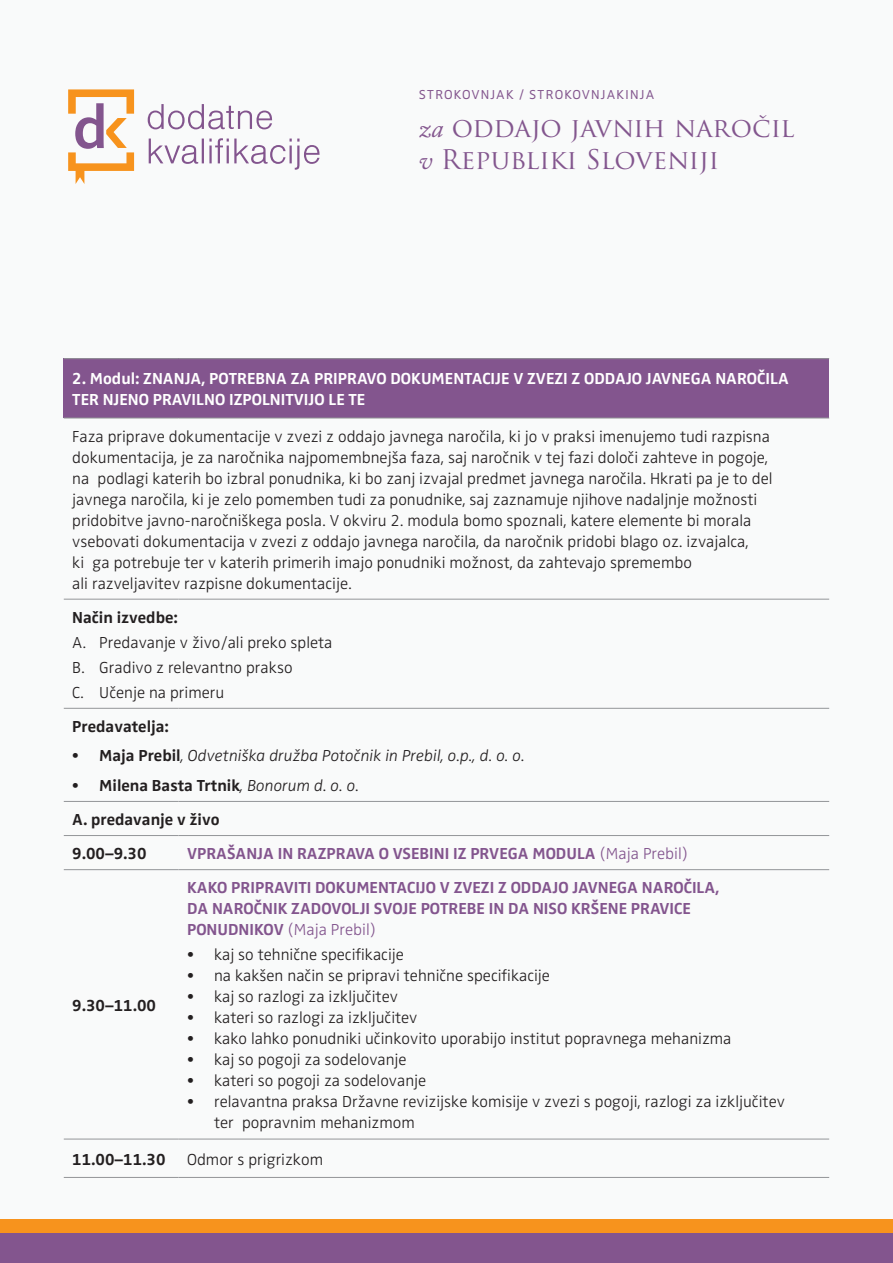
<style>
.page{position:relative;width:893px;height:1263px;background:#f9fafa}
.page>*{position:absolute;margin:0;border:0;box-sizing:border-box;transform-origin:0 0}
.t1{font:26.4px/31.7px "Trajan Pro";color:#83568e}
.t2{font:300 17.4px "Zwo Pro";letter-spacing:.01em;color:#83568e}
.t3{font:300 16.5px/21px "Zwo Pro";color:#231f20}
.t4{font:700 16.5px/21px "Zwo Pro";color:#83558e}
.t5{font:700 16.5px/21px "Zwo Pro";color:#fff}
.t6{font:700 16.5px/34px "Zwo Pro";color:#231f20}
.t7{font:italic 300 16.5px "Zwo Pro";color:#231f20}
.s1{font-family:"Adobe Caslon Pro";font-style:italic}
.s2{font-weight:700;font-style:normal}
.s3{font-weight:300;font-style:italic}
.s4{font-weight:300}
</style>
<div class="page">
<div style="left:0;top:1219px;width:893px;height:39px;background:#f7931d"></div>
<div style="left:0;top:1233px;width:893px;height:30px;background:#83558e"></div>
<div style="left:64px;top:359px;width:765px;height:59px;background:#83558e"></div>
<hr style="left:64px;top:358px;width:115px;height:1px;background:#939598">
<hr style="left:179px;top:358px;width:650px;height:1px;background:#939598">
<hr style="left:64px;top:418px;width:115px;height:1px;background:#939598">
<hr style="left:179px;top:418px;width:650px;height:1px;background:#939598">
<hr style="left:64px;top:599px;width:115px;height:1px;background:#939598">
<hr style="left:179px;top:599px;width:650px;height:1px;background:#939598">
<hr style="left:64px;top:708px;width:115px;height:1px;background:#939598">
<hr style="left:179px;top:708px;width:650px;height:1px;background:#939598">
<hr style="left:64px;top:801px;width:115px;height:1px;background:#939598">
<hr style="left:179px;top:801px;width:650px;height:1px;background:#939598">
<hr style="left:64px;top:835px;width:115px;height:1px;background:#939598">
<hr style="left:179px;top:835px;width:650px;height:1px;background:#939598">
<hr style="left:64px;top:869px;width:115px;height:1px;background:#939598">
<hr style="left:179px;top:869px;width:650px;height:1px;background:#939598">
<hr style="left:64px;top:1139px;width:115px;height:1px;background:#939598">
<hr style="left:179px;top:1139px;width:650px;height:1px;background:#939598">
<hr style="left:64px;top:1177px;width:115px;height:1px;background:#939598">
<hr style="left:179px;top:1177px;width:650px;height:1px;background:#939598">
<svg style="left:149px;top:138px;width:171px;height:32px"></svg>
<svg style="left:148px;top:104px;width:124px;height:25px"></svg>
<svg style="left:68px;top:89px;width:66px;height:95px"></svg>
<p class="t2" style="left:418px;top:83px;width:238px">strokovnjak / strokovnjakinja</p>
<h1 class="t1" style="left:418px;top:111px;width:378px"><span class="s1">za</span> oddajo javnih naročil <span class="s1">v</span> Republiki Sloveniji</h1>
<p class="t5" style="left:72px;top:369px;width:718px">2. Modul: ZNANJA, POTREBNA ZA PRIPRAVO DOKUMENTACIJE V ZVEZI Z ODDAJO JAVNEGA NAROČILA<br>TER NJENO PRAVILNO IZPOLNITVIJO LE TE</p>
<p class="t3" style="left:72px;top:426px;width:702px">Faza priprave dokumentacije v zvezi z oddajo javnega naročila, ki jo v praksi imenujemo tudi razpisna dokumentacija, je za naročnika najpomembnejša faza, saj naročnik v tej fazi določi zahteve in pogoje, na podlagi katerih bo izbral ponudnika, ki bo zanj izvajal predmet javnega naročila. Hkrati pa je to del javnega naročila, ki je zelo pomemben tudi za ponudnike, saj zaznamuje njihove nadaljnje možnosti pridobitve javno-naročniškega posla. V okviru 2. modula bomo spoznali, katere elemente bi morala vsebovati dokumentacija v zvezi z oddajo javnega naročila, da naročnik pridobi blago oz. izvajalca,<br>ki ga potrebuje ter v katerih primerih imajo ponudniki možnost, da zahtevajo spremembo<br>ali razveljavitev razpisne dokumentacije.</p>
<p class="t6" style="left:72px;top:600px;width:107px">Način izvedbe:</p>
<p class="t3" style="left:72px;top:630px;width:262px;line-height:25px">A. Predavanje v živo/ali preko spleta<br>B. Gradivo z relevantno prakso<br>C. Učenje na primeru</p>
<p class="t6" style="left:72px;top:709px;width:98px">Predavatelja:</p>
<p class="t7" style="left:72px;top:746px;width:454px"><span class="s2">• Maja Prebil</span>, Odvetniška družba Potočnik in Prebil, o.p., d. o. o.</p>
<p class="t6" style="left:72px;top:768px;width:288px">• Milena Basta Trtnik<span class="s3">, Bonorum d. o. o.<br></span>A. predavanje v živo<br>9.00–9.30</p>
<p class="t4" style="left:187px;top:843px;width:502px">VPRAŠANJA IN RAZPRAVA O VSEBINI IZ PRVEGA MODULA <span class="s4">(Maja Prebil)</span></p>
<p class="t6" style="left:72px;top:988px;width:85px">9.30–11.00</p>
<p class="t4" style="left:187px;top:877px;width:534px">KAKO PRIPRAVITI DOKUMENTACIJO V ZVEZI Z ODDAJO JAVNEGA NAROČILA,<br>DA NAROČNIK ZADOVOLJI SVOJE POTREBE IN DA NISO KRŠENE PRAVICE<br>PONUDNIKOV <span class="s4">(Maja Prebil)</span></p>
<p class="t3" style="left:187px;top:945px;width:218px">• kaj so tehnične specifikacije</p>
<p class="t3" style="left:187px;top:966px;width:364px">• na kakšen način se pripravi tehnične specifikacije</p>
<p class="t3" style="left:187px;top:987px;width:212px">• kaj so razlogi za izključitev</p>
<p class="t3" style="left:187px;top:1008px;width:232px">• kateri so razlogi za izključitev</p>
<p class="t3" style="left:187px;top:1029px;width:546px">• kako lahko ponudniki učinkovito uporabijo institut popravnega mehanizma</p>
<p class="t3" style="left:187px;top:1050px;width:221px">• kaj so pogoji za sodelovanje</p>
<p class="t3" style="left:187px;top:1071px;width:241px">• kateri so pogoji za sodelovanje</p>
<p class="t3" style="left:214px;top:1092px;width:572px;text-indent:-27px">• relavantna praksa Državne revizijske komisije v zvezi s pogoji, razlogi za izključitev ter popravnim mehanizmom</p>
<p class="t6" style="left:72px;top:1142px;width:95px">11.00–11.30</p>
<p class="t3" style="left:187px;top:1149px;width:138px">Odmor s prigrizkom</p>
</div>
